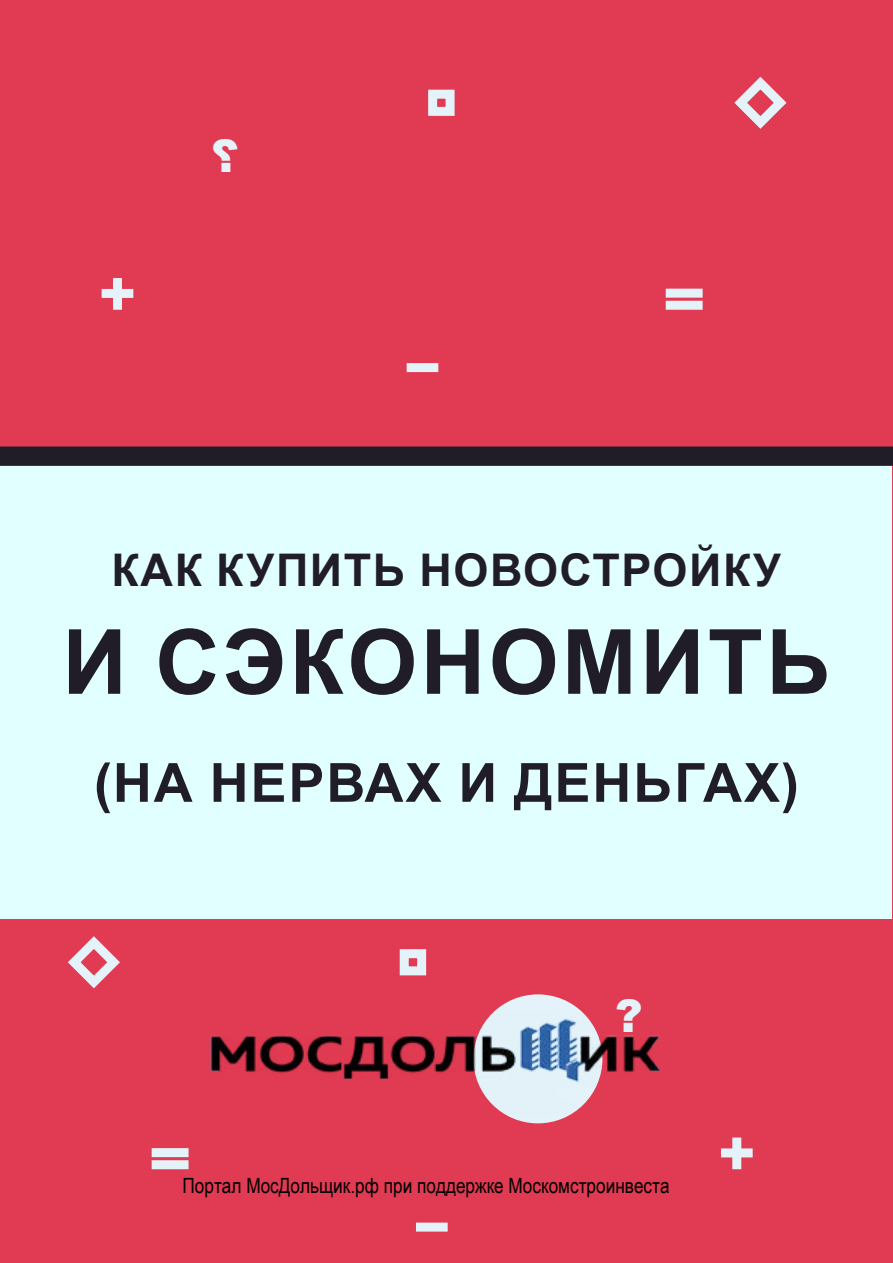
<style>
.page{position:relative;width:893px;height:1263px;background:#e13b53}
.page>*{position:absolute;margin:0;border:0;box-sizing:border-box;transform-origin:0 0}
.t1{font:700 90px "Arial";letter-spacing:.035em;color:#201d29}
.t2{font:700 54px "Arial";letter-spacing:.035em;color:#201d29}
.t3{font:700 45px "Arial";letter-spacing:.035em;color:#201d29}
.t4{font:900 45px "Arial";color:#e4f3f9}
.t5{font:21px "Arial Narrow";color:#000}
</style>
<div class="page">
<svg style="left:68px;top:936px;width:52px;height:53px"></svg>
<div style="left:732px;top:1137px;width:9px;height:32px;background:#e4f3f9"></div>
<div style="left:721px;top:1148px;width:32px;height:9px;background:#e4f3f9"></div>
<svg style="left:399px;top:949px;width:28px;height:27px"></svg>
<div style="left:152px;top:1160px;width:37px;height:9px;background:#e4f3f9"></div>
<div style="left:152px;top:1148px;width:37px;height:9px;background:#e4f3f9"></div>
<div style="left:1px;top:466px;width:891px;height:452px;background:#e1ffff"></div>
<div style="left:1px;top:447px;width:891px;height:18px;background:#201d29"></div>
<div style="left:0;top:446px;width:893px;height:20px;border:2px solid #201d29"></div>
<div style="left:473px;top:994px;width:129px;height:129px;background:#e4f3f9;border-radius:50%"></div>
<div style="left:416px;top:1222px;width:32px;height:9px;background:#e4f3f9"></div>
<svg style="left:734px;top:76px;width:53px;height:53px"></svg>
<div style="left:113px;top:278px;width:9px;height:32px;background:#e4f3f9"></div>
<div style="left:102px;top:289px;width:31px;height:9px;background:#e4f3f9"></div>
<svg style="left:428px;top:89px;width:27px;height:27px"></svg>
<div style="left:666px;top:301px;width:37px;height:9px;background:#e4f3f9"></div>
<div style="left:666px;top:289px;width:37px;height:9px;background:#e4f3f9"></div>
<div style="left:407px;top:363px;width:31px;height:9px;background:#e4f3f9"></div>
<img style="left:210px;top:1012px;width:451px;height:102px">
<h3 class="t3" style="left:112px;top:538px;width:671px">КАК КУПИТЬ НОВОСТРОЙКУ</h3>
<h1 class="t1" style="left:62px;top:599px;width:770px">И СЭКОНОМИТЬ</h1>
<h2 class="t2" style="left:94px;top:745px;width:706px">(НА НЕРВАХ И ДЕНЬГАХ)</h2>
<h3 class="t4" style="left:615px;top:983px;width:29px">?</h3>
<p class="t5" style="left:182px;top:1170px;width:489px">Портал МосДольщик.рф при поддержке Москомстроинвеста</p>
</div>
